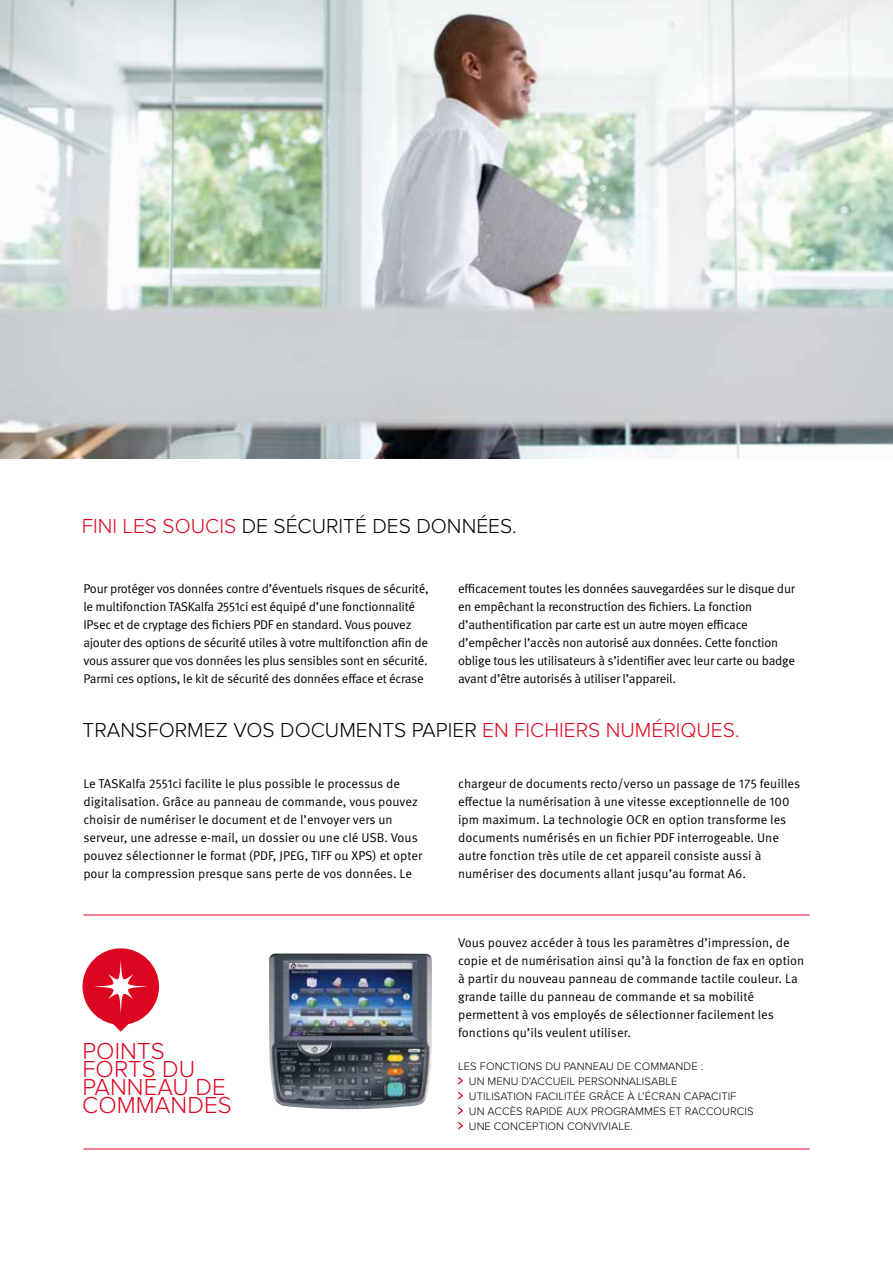
<style>
.page{position:relative;width:893px;height:1263px;background:#fff}
.page>*{position:absolute;margin:0;border:0;box-sizing:border-box;transform-origin:0 0}
.t1{font:300 24px/18px "Proxima Nova";letter-spacing:.005em;color:#dc0621}
.t2{font:300 21px "Proxima Nova";color:#000}
.t3{font:12.75px/18px "Meta Pro Norm";letter-spacing:-.01em;color:#000}
.t4{font:300 11.25px/15px "Proxima Nova";letter-spacing:.005em;color:#000}
.s1{color:#dc0621}
</style>
<div class="page">
<img style="left:269px;top:953px;width:163px;height:156px">
<img style="left:0;top:0;width:893px;height:459px">
<svg style="left:82px;top:948px;width:77px;height:84px"></svg>
<hr style="left:83px;top:1148px;width:727px;height:1px;background:#dc0621">
<hr style="left:83px;top:915px;width:727px;height:1px;background:#dc0621">
<svg style="left:458px;top:1076px;width:5px;height:9px"></svg>
<svg style="left:458px;top:1091px;width:5px;height:9px"></svg>
<svg style="left:458px;top:1106px;width:5px;height:9px"></svg>
<svg style="left:458px;top:1121px;width:5px;height:9px"></svg>
<h2 class="t2" style="left:82px;top:514px;width:437px"><span class="s1">FINI LES SOUCIS</span> DE SÉCURITÉ DES DONNÉES.</h2>
<p class="t3" style="left:83px;top:578px;width:347px">Pour protéger vos données contre d’éventuels risques de sécurité, le multifonction TASKalfa 2551ci est équipé d’une fonctionnalité IPsec et de cryptage des fichiers PDF en standard. Vous pouvez ajouter des options de sécurité utiles à votre multifonction afin de vous assurer que vos données les plus sensibles sont en sécurité.<br>Parmi ces options, le kit de sécurité des données efface et écrase</p>
<p class="t3" style="left:458px;top:578px;width:338px">efficacement toutes les données sauvegardées sur le disque dur en empêchant la reconstruction des fichiers. La fonction d’authentification par carte est un autre moyen efficace d’empêcher l’accès non autorisé aux données. Cette fonction oblige tous les utilisateurs à s’identifier avec leur carte ou badge avant d’être autorisés à utiliser l’appareil.</p>
<h2 class="t2" style="left:83px;top:718px;width:658px">TRANSFORMEZ VOS DOCUMENTS PAPIER <span class="s1">EN FICHIERS NUMÉRIQUES.</span></h2>
<p class="t3" style="left:83px;top:773px;width:340px">Le TASKalfa 2551ci facilite le plus possible le processus de digitalisation. Grâce au panneau de commande, vous pouvez choisir de numériser le document et de l’envoyer vers un serveur, une adresse e-mail, un dossier ou une clé USB. Vous pouvez sélectionner le format (PDF, JPEG, TIFF ou XPS) et opter pour la compression presque sans perte de vos données. Le</p>
<p class="t3" style="left:458px;top:773px;width:343px">chargeur de documents recto/verso un passage de 175 feuilles effectue la numérisation à une vitesse exceptionnelle de 100 ipm maximum. La technologie OCR en option transforme les documents numérisés en un fichier PDF interrogeable. Une autre fonction très utile de cet appareil consiste aussi à numériser des documents allant jusqu’au format A6.</p>
<h1 class="t1" style="left:82px;top:1042px;width:151px">POINTS<br>FORTS DU<br>PANNEAU DE<br>COMMANDES</h1>
<p class="t3" style="left:458px;top:932px;width:348px">Vous pouvez accéder à tous les paramètres d’impression, de copie et de numérisation ainsi qu’à la fonction de fax en option à partir du nouveau panneau de commande tactile couleur. La grande taille du panneau de commande et sa mobilité permettent à vos employés de sélectionner facilement les fonctions qu’ils veulent utiliser.</p>
<p class="t4" style="left:458px;top:1058px;width:30px">LES FONCTIONS</p>
<p class="t4" style="left:545px;top:1058px;width:27px">DU PANNEAU</p>
<p class="t4" style="left:617px;top:1058px;width:26px">DE COMMANDE</p>
<p class="t4" style="left:701px;top:1058px;width:4px">:</p>
<p class="t4" style="left:469px;top:1073px;width:210px">UN MENU D’ACCUEIL PERSONNALISABLE<br>UTILISATION FACILITÉE</p>
<p class="t4" style="left:589px;top:1088px;width:64px">GRÂCE À L’ÉCRAN</p>
<p class="t4" style="left:469px;top:1088px;width:286px;text-indent:215px">CAPACITIF<br>UN ACCÈS RAPIDE AUX PROGRAMMES ET RACCOURCIS<br>UNE CONCEPTION CONVIVIALE.</p>
</div>
